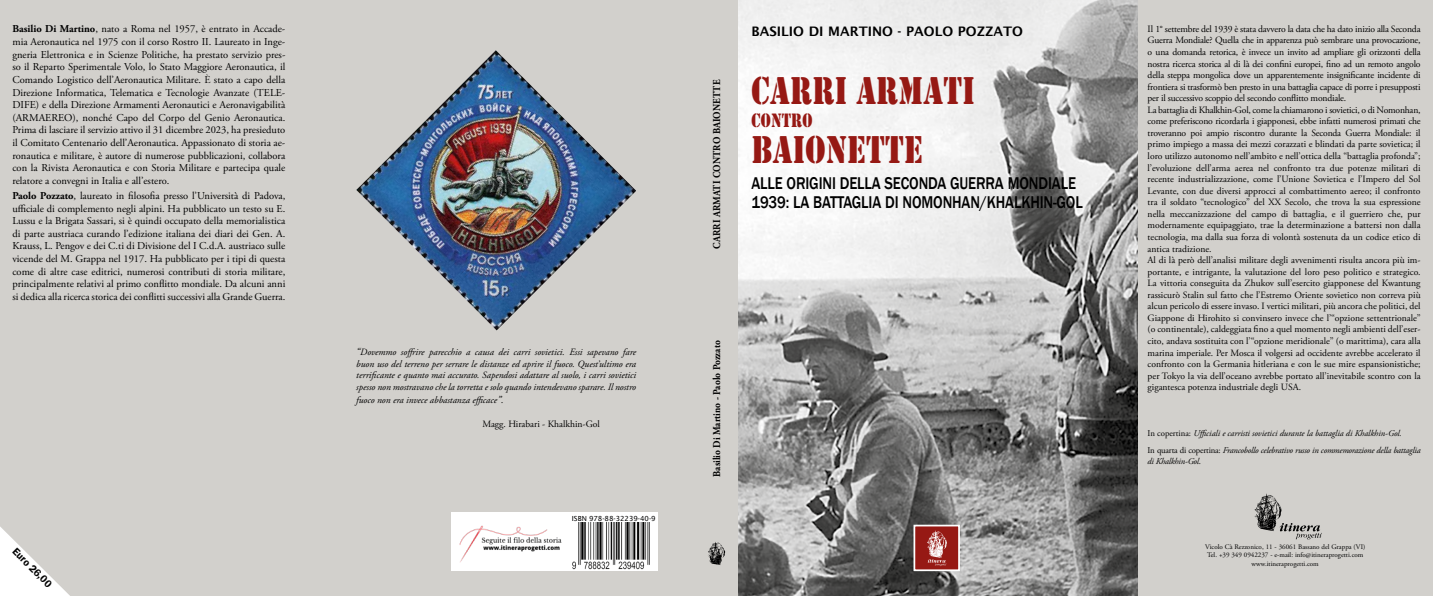
<style>
.page{position:relative;width:1433px;height:596px;background:#fff}
.page>*{position:absolute;margin:0;border:0;box-sizing:border-box;transform-origin:0 0}
.t1{font:39.99px "Stencil";letter-spacing:.01em;color:#961914;scale:.79 1}
.t2{font:20.04px "Stencil";letter-spacing:.01em;color:#961914;scale:.79 1}
.t3{font:500 17.5px "Franklin Gothic";letter-spacing:-.01em;color:#000;scale:.85 1}
.t4{font:600 13.12px "Lucida Sans";color:#000}
.t5{font:10.5px/12.6px "Adobe Garamond Pro";letter-spacing:-.005em;color:#000;text-align:justify}
.t6{font:700 10.5px "Adobe Garamond Pro";color:#000;scale:.9 1}
.t7{font:600 10.5px "Franklin Gothic";color:#000}
.t8{font:9.62px/11.5px "Adobe Garamond Pro";color:#000}
.t9{font:italic 9.62px/11.5px "Adobe Garamond Pro";color:#000;text-align:justify}
.t10{font:italic 8.75px/17.9px "Adobe Garamond Pro";letter-spacing:-.02em;color:#000}
.t11{font:7px/8.4px "Adobe Garamond Pro";color:#000;text-align:center}
.t12{font:7px "Lucida Sans";color:#000}
.s1{font-weight:700}
.s2{font-size:10.5px}
.s3{font-style:normal}
</style>
<div class="page">
<div style="left:0;top:0;width:1432px;height:595px;background:#d2d0cc"></div>
<img style="left:738px;top:0;width:399px;height:595px">
<img style="left:916px;top:527px;width:41px;height:40px">
<div style="left:913px;top:524px;width:47px;height:46px;border:2px solid #fff"></div>
<div style="left:451px;top:512px;width:207px;height:58px;background:#fff"></div>
<img style="left:459px;top:525px;width:103px;height:38px">
<img style="left:708px;top:542px;width:17px;height:22px">
<img style="left:572px;top:522px;width:78px;height:48px">
<svg style="left:0;top:527px;width:69px;height:68px"></svg>
<img style="left:1254px;top:493px;width:68px;height:47px">
<img style="left:356px;top:50px;width:280px;height:280px">
<p class="t5" style="left:12px;top:23px;width:274px"><span class="s1">Basilio Di Martino</span>, nato a Roma nel 1957, è entrato in Accade&shy;mia Aeronautica nel 1975 con il corso Rostro II. Laureato in Inge&shy;gneria Elettronica e in Scienze Politiche, ha prestato servizio pres&shy;so il Reparto Sperimentale Volo, lo Stato Maggiore Aeronautica, il Comando Logistico dell’Aeronautica Militare. È stato a capo della Direzione Informatica, Telematica e Tecnologie Avanzate (TELE-DIFE) e della Direzione Armamenti Aeronautici e Aeronavigabilità (ARMAEREO), nonché Capo del Corpo del Genio Aeronautica.<br>Prima di lasciare il servizio attivo il 31 dicembre 2023, ha presieduto il Comitato Centenario dell’Aeronautica. Appassionato di storia ae&shy;ronautica e militare, è autore di numerose pubblicazioni, collabora con la Rivista Aeronautica e con Storia Militare e partecipa quale relatore a convegni in Italia e all’estero.</p>
<p class="t5" style="left:12px;top:189px;width:274px"><span class="s1">Paolo Pozzato</span>, laureato in filosofia presso l’Università di Padova, ufficiale di complemento negli alpini. Ha pubblicato un testo su E.<br>Lussu e la Brigata Sassari, si è quindi occupato della memorialistica di parte austriaca curando l’edizione italiana dei diari dei Gen. A.<br>Krauss, L. Pengov e dei C.ti di Divisione del I C.d.A. austriaco sulle vicende del M. Grappa nel 1917. Ha pubblicato per i tipi di questa come di altre case editrici, numerosi contributi di storia militare, principalmente relativi al primo conflitto mondiale. Da alcuni anni si dedica alla ricerca storica dei conflitti successivi alla Grande Guerra.</p>
<p class="t9" style="left:356px;top:346px;width:281px"><span class="s2">“</span>Dovemmo soffrire parecchio a causa dei carri sovietici. Essi sapevano fare buon uso del terreno per serrare le distanze ed aprire il fuoco. Quest’ultimo era terrificante e quanto mai accurato. Sapendosi adattare al suolo, i carri sovietici spesso non mostravano che la torretta e solo quando intendevano sparare. Il nostro</p>
<p class="t9" style="left:356px;top:394px;width:149px">fuoco non era invece abbastanza efficace<span class="s2">”.</span></p>
<p class="t8" style="left:482px;top:418px;width:119px">Magg. Hirabari - Khalkhin-Gol</p>
<p class="t12" style="left:572px;top:514px;width:85px">ISBN 978-88-32239-40-9</p>
<p class="t6" style="left:711px;top:248px;width:189px;rotate:-90deg">CARRI ARMATI CONTRO BAIONETTE</p>
<h3 class="t4" style="left:751px;top:24px;width:273px">BASILIO DI MARTINO - PAOLO POZZATO</h3>
<h1 class="t1" style="left:751px;top:67px;width:284px">CARRI ARMATI</h1>
<h2 class="t2" style="left:751px;top:109px;width:79px">CONTRO</h2>
<h1 class="t1" style="left:751px;top:127px;width:218px">BAIONETTE</h1>
<h3 class="t3" style="left:751px;top:192px;width:391px">1939: LA BATTAGLIA DI NOMONHAN/KHALKHIN-GOL</h3>
<h3 class="t3" style="left:751px;top:173px;width:383px">ALLE ORIGINI DELLA SECONDA GUERRA MONDIALE</h3>
<p class="t6" style="left:711px;top:476px;width:152px;rotate:-90deg">Basilio Di Martino - Paolo Pozzato</p>
<p class="t8" style="left:1147px;top:23px;width:274px">Il 1° settembre del 1939 è stata davvero la data che ha dato inizio alla Seconda Guerra Mondiale? Quella che in apparenza può sembrare una provocazione, o una domanda retorica, è invece un invito ad ampliare gli orizzonti della nostra ricerca storica al di là dei confini europei, fino ad un remoto angolo della steppa mongolica dove un apparentemente insignificante incidente di frontiera si trasformò ben presto in una battaglia capace di porre i presupposti per il successivo scoppio del secondo conflitto mondiale.<br>La battaglia di Khalkhin-Gol, come la chiamarono i sovietici, o di Nomonhan, come preferiscono ricordarla i giapponesi, ebbe infatti numerosi primati che troveranno poi ampio riscontro durante la Seconda Guerra Mondiale: il primo impiego a massa dei mezzi corazzati e blindati da parte sovietica; il loro utilizzo autonomo nell’ambito e nell’ottica della “battaglia profonda”; l’evoluzione dell’arma aerea nel confronto tra due potenze militari di recente industrializzazione, come l’Unione Sovietica e l’Impero del Sol Levante, con due diversi approcci al combattimento aereo; il confronto tra il soldato “tecnologico” del XX Secolo, che trova la sua espressione nella meccanizzazione del campo di battaglia, e il guerriero che, pur modernamente equipaggiato, trae la determinazione a battersi non dalla tecnologia, ma dalla sua forza di volontà sostenuta da un codice etico di antica tradizione.<br>Al di là però dell’analisi militare degli avvenimenti risulta ancora più im&shy;portante, e intrigante, la valutazione del loro peso politico e strategico.<br>La vittoria conseguita da Zhukov sull’esercito giapponese del Kwantung rassicurò Stalin sul fatto che l’Estremo Oriente sovietico non correva più alcun pericolo di essere invaso. I vertici militari, più ancora che politici, del Giappone di Hirohito si convinsero invece che l’“opzione settentrionale” (o continentale), caldeggiata fino a quel momento negli ambienti dell’eser&shy;cito, andava sostituita con l’“opzione meridionale” (o marittima), cara alla marina imperiale. Per Mosca il volgersi ad occidente avrebbe accelerato il confronto con la Germania hitleriana e con le sue mire espansionistiche; per Tokyo la via dell’oceano avrebbe portato all’inevitabile scontro con la gigantesca potenza industriale degli USA.</p>
<p class="t10" style="left:1147px;top:423px;width:274px"><span class="s3">In copertina:</span> Ufficiali e carristi sovietici durante la battaglia di Khalkhin-Gol.<br><span class="s3">In quarta di copertina:</span> Francobollo celebrativo russo in commemorazione della battaglia</p>
<p class="t10" style="left:1147px;top:452px;width:55px">di Khalkhin-Gol<span class="s3">.</span></p>
<p class="t7" style="left:19px;top:544px;width:53px;rotate:45deg">Euro 26,00</p>
<p class="t11" style="left:1205px;top:542px;width:162px">Vicolo Cà Rezzonico, 11 - 36061 Bassano del Grappa (VI)<br>Tel. +39 349 0942237 - e-mail: info@itineraprogetti.com www.itineraprogetti.com</p>
</div>
